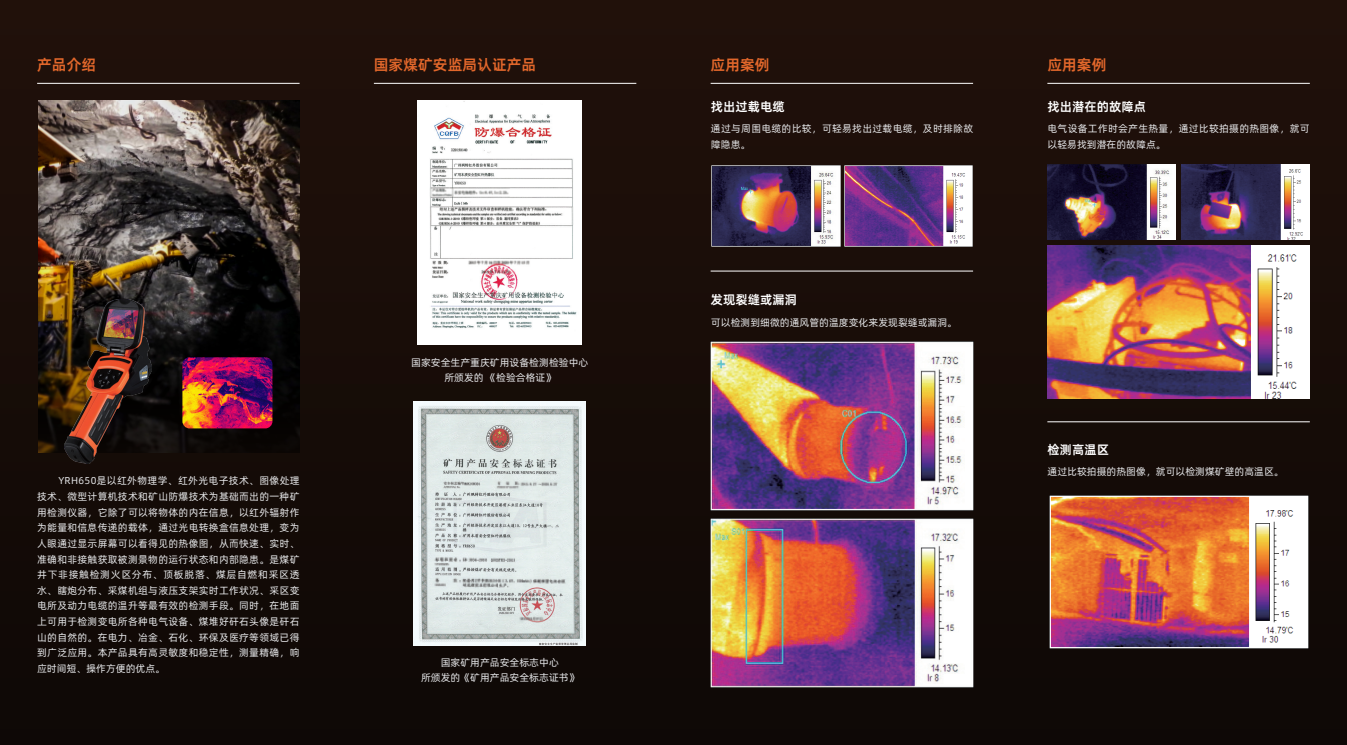
<style>
.page{position:relative;width:1347px;height:745px;background:#fff}
.page>*{position:absolute;margin:0;border:0;box-sizing:border-box;transform-origin:0 0}
.t1{font:15px "Alibaba Pu Hui Ti 2 85 Bold";color:#e2672b}
.t2{font:12.5px "Alibaba Pu Hui Ti 2 85 Bold";color:#fff}
.t3{font:10px/15.6px "Alibaba Pu Hui Ti 2 55 Regular";color:#e6e7e9;text-align:center}
.t4{font:10px/15.6px "Alibaba Pu Hui Ti 2 55 Regular";letter-spacing:.025em;color:#e6e7e9}
</style>
<div class="page">
<div style="left:0;top:0;width:1346px;height:744px;background:#180d08"></div>
<img style="left:38px;top:100px;width:261px;height:351px">
<hr style="left:37px;top:83px;width:262px;height:1px;background:#fff">
<hr style="left:374px;top:83px;width:262px;height:1px;background:#fff">
<hr style="left:710px;top:83px;width:263px;height:1px;background:#fff">
<hr style="left:710px;top:270px;width:263px;height:1px;background:#fff">
<hr style="left:1047px;top:421px;width:262px;height:1px;background:#fff">
<hr style="left:1047px;top:83px;width:262px;height:1px;background:#fff">
<img style="left:414px;top:401px;width:172px;height:244px">
<img style="left:418px;top:100px;width:164px;height:244px">
<img style="left:844px;top:165px;width:128px;height:81px">
<img style="left:711px;top:165px;width:129px;height:81px">
<img style="left:711px;top:518px;width:262px;height:168px">
<img style="left:711px;top:341px;width:262px;height:169px">
<img style="left:1047px;top:165px;width:128px;height:75px">
<img style="left:1181px;top:165px;width:128px;height:75px">
<img style="left:1047px;top:245px;width:262px;height:153px">
<img style="left:1049px;top:495px;width:259px;height:153px">
<img style="left:182px;top:357px;width:90px;height:71px">
<img style="left:64px;top:299px;width:87px;height:164px">
<h1 class="t1" style="left:37px;top:53px;width:61px">产品介绍</h1>
<h1 class="t1" style="left:710px;top:53px;width:61px">应用案例</h1>
<h1 class="t1" style="left:1047px;top:53px;width:61px">应用案例</h1>
<h1 class="t1" style="left:374px;top:53px;width:164px">国家煤矿安监局认证产品</h1>
<p class="t3" style="left:37px;top:472px;width:264px;text-align:justify;text-indent:21px">YRH650是以红外物理学、红外光电子技术、图像处理技术、微型计算机技术和矿山防爆技术为基础而出的一种矿用检测仪器，它除了可以将物体的内在信息，以红外辐射作为能量和信息传递的载体，通过光电转换盒信息处理，变为人眼通过显示屏幕可以看得见的热像图，从而快速、实时、准确和非接触获取被测景物的运行状态和内部隐患。是煤矿井下非接触检测火区分布、顶板脱落、煤层自燃和采区透水、瞎炮分布、采煤机组与液压支架实时工作状况、采区变电所及动力电缆的温升等最有效的检测手段。同时，在地面上可用于检测变电所各种电气设备、煤堆好矸石头像是矸石山的自然的。在电力、冶金、石化、环保及医疗等领域已得到广泛应用。本产品具有高灵敏度和稳定性，测量精确，响应时间短、操作方便的优点。</p>
<p class="t3" style="left:411px;top:354px;width:179px;line-height:15px">国家安全生产重庆矿用设备检测检验中心所颁发的 《检验合格证》</p>
<p class="t3" style="left:421px;top:654px;width:159px;line-height:15px">国家矿用产品安全标志中心<br>所颁发的《矿用产品安全标志证书》</p>
<p class="t2" style="left:711px;top:97px;width:75px">找出过载电缆</p>
<p class="t4" style="left:711px;top:120px;width:264px">通过与周围电缆的比较，可轻易找出过载电缆，及时排除故障隐患。</p>
<p class="t2" style="left:711px;top:290px;width:88px">发现裂缝或漏洞</p>
<p class="t3" style="left:711px;top:313px;width:247px">可以检测到细微的通风管的温度变化来发现裂缝或漏洞。</p>
<p class="t2" style="left:1047px;top:97px;width:100px">找出潜在的故障点</p>
<p class="t4" style="left:1047px;top:120px;width:264px">电气设备工作时会产生热量，通过比较拍摄的热图像，就可以轻易找到潜在的故障点。</p>
<p class="t2" style="left:1047px;top:439px;width:63px">检测高温区</p>
<p class="t3" style="left:1047px;top:463px;width:238px">通过比较拍摄的热图像，就可以检测煤矿壁的高温区。</p>
</div>
